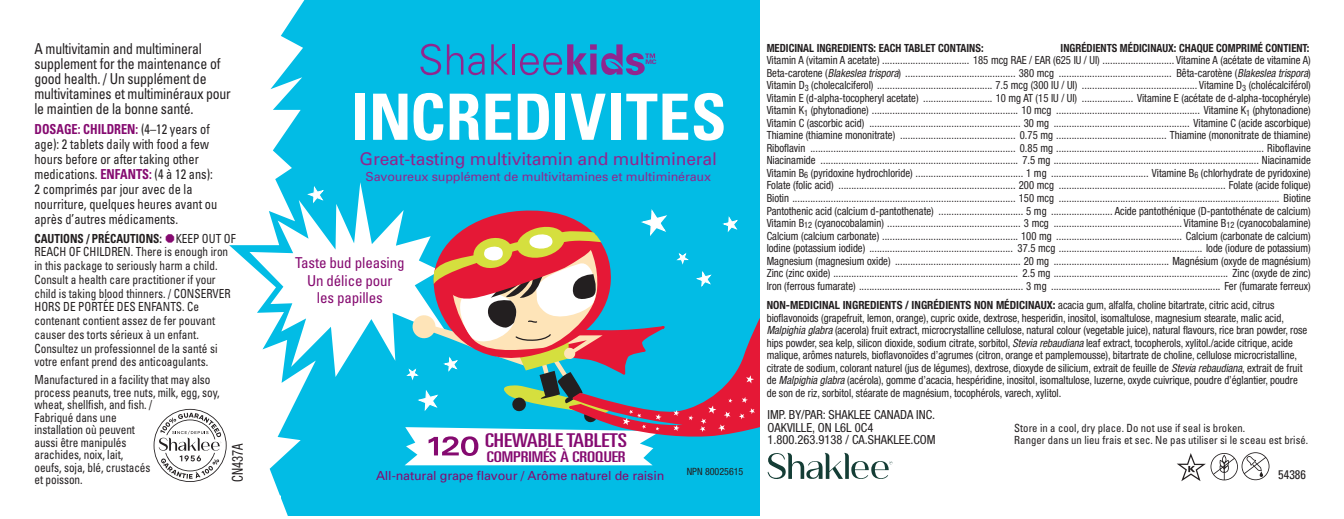
<style>
.page{position:relative;width:1344px;height:519px;background:#fff}
.page>*{position:absolute;margin:0;border:0;box-sizing:border-box;transform-origin:0 0}
.t1{font:700 condensed 63.75px "Univers";letter-spacing:.005em;color:#fff}
.t2{font:ultra-condensed 19px "Univers";letter-spacing:-.005em;color:#850a70;scale:1.32 1}
.t3{font:17.5px "Univers";letter-spacing:-.01em;color:#90268f}
.t4{font:condensed 15px/15px "Univers";letter-spacing:-.015em;color:#231f20;scale:.92 1}
.t5{font:condensed 15px/17.5px "Univers";letter-spacing:-.01em;color:#850a70;text-align:center}
.t6{font:condensed 15px "Helvetica Neue LT Std";color:#231f20;scale:.85 1}
.t7{font:ultra-condensed 14.75px "Univers";letter-spacing:-.005em;color:#850a70;scale:1.35 1}
.t8{font:condensed 13.75px/15px "Univers";color:#231f20;scale:.9 1}
.t9{font:condensed 12.5px/13.8px "Univers";color:#231f20;scale:.9 1}
.t10{font:condensed 12.5px/12.5px "Helvetica Neue LT Std";color:#231f20}
.t11{font:12.5px "Univers";letter-spacing:-.01em;color:#90268f}
.t12{font:12.5px "Univers";letter-spacing:-.01em;color:#850a70}
.t13{font:condensed 12.5px "Univers";color:#231f20}
.t14{font:condensed 11.25px/12.5px "Helvetica Neue LT Std";color:#231f20;scale:.95 1}
.t15{font:condensed 11.25px/12.5px "Univers";letter-spacing:.005em;color:#231f20;scale:.95 1}
.t16{font:700 condensed 11.25px "Helvetica Neue LT Std";color:#231f20;scale:.95 1}
.t17{font:condensed 10px "Helvetica Neue LT Std";color:#231f20}
.t18{font:700 6.25px "Univers";color:#90268f;scale:1.12 1}
.s1{font-weight:700;color:#850a70}
.s2{font-weight:700}
.s3{font-style:italic}
</style>
<div class="page">
<div style="left:50px;top:22px;width:709px;height:472px;background:#02bce5"></div>
<svg style="left:316px;top:182px;width:88px;height:194px;fill:#fff"></svg>
<svg style="left:316px;top:186px;width:9px;height:18px"></svg>
<svg style="left:420px;top:44px;width:21px;height:31px"></svg>
<svg style="left:447px;top:44px;width:38px;height:31px"></svg>
<svg style="left:491px;top:44px;width:17px;height:30px"></svg>
<hr style="left:512px;top:44px;width:2px;height:30px;background:#90268f">
<svg style="left:520px;top:44px;width:67px;height:31px"></svg>
<div style="left:590px;top:53px;width:6px;height:21px;background:#90268f"></div>
<div style="left:590px;top:44px;width:7px;height:6px;background:#90268f"></div>
<svg style="left:601px;top:44px;width:54px;height:31px"></svg>
<svg style="left:755px;top:320px;width:4px;height:109px"></svg>
<div style="left:281px;top:487px;width:478px;height:28px;background:#02bce5"></div>
<div style="left:281px;top:0;width:478px;height:24px;background:#02bce5"></div>
<svg style="left:50px;top:0;width:266px;height:516px;fill:#fff"></svg>
<svg style="left:404px;top:209px;width:351px;height:256px"></svg>
<svg style="left:767px;top:452px;width:125px;height:27px"></svg>
<svg style="left:1177px;top:452px;width:92px;height:29px"></svg>
<svg style="left:154px;top:408px;width:73px;height:73px;background:#d9d9d9"></svg>
<svg style="left:166px;top:233px;width:8px;height:9px"></svg>
<h3 class="t4" style="left:34px;top:40px;width:215px">A multivitamin and multimineral supplement for the maintenance of good health. / Un supplément de multivitamines et multiminéraux pour le maintien de la bonne santé.</h3>
<p class="t8" style="left:34px;top:121px;width:205px"><span class="s1">DOSAGE: CHILDREN:</span> (4–12 years of age): 2 tablets daily with food a few hours before or after taking other medications. <span class="s1">ENFANTS:</span> (4 à 12 ans):<br>2 comprimés par jour avec de la nourriture, quelques heures avant ou après d’autres médicaments.</p>
<p class="t9" style="left:34px;top:231px;width:225px"><span class="s2">CAUTIONS / PRÉCAUTIONS:</span> KEEP OUT OF REACH OF CHILDREN. There is enough iron in this package to seriously harm a child.<br>Consult a health care practitioner if your child is taking blood thinners. / CONSERVER HORS DE PORTÉE DES ENFANTS. Ce contenant contient assez de fer pouvant causer des torts sérieux à un enfant.<br>Consultez un professionnel de la santé si votre enfant prend des anticoagulants.</p>
<p class="t9" style="left:34px;top:373px;width:207px;line-height:12.5px">Manufactured in a facility that may also process peanuts, tree nuts, milk, egg, soy, wheat, shellfish, and fish. /<br>Fabriqué dans une<br>installation où peuvent<br>aussi être manipulés<br>arachides, noix, lait,<br>oeufs, soja, blé, crustacés<br>et poisson.</p>
<h3 class="t6" style="left:229px;top:481px;width:47px;rotate:-90deg">CN437A</h3>
<p class="t18" style="left:645px;top:57px;width:11px">MC</p>
<h1 class="t1" style="left:351px;top:78px;width:377px">INCREDIVITES</h1>
<h3 class="t3" style="left:359px;top:148px;width:359px">Great-tasting multivitamin and multimineral</h3>
<p class="t11" style="left:365px;top:169px;width:347px">Savoureux supplément de multivitamines et multiminéraux</p>
<h3 class="t5" style="left:295px;top:254px;width:111px">Taste bud pleasing<br>Un délice pour<br>les papilles</h3>
<h2 class="t2" style="left:485px;top:429px;width:109px">CHEWABLE TABLETS</h2>
<h3 class="t7" style="left:487px;top:448px;width:104px">COMPRIMÉS À CROQUER</h3>
<p class="t12" style="left:376px;top:468px;width:290px">All-natural grape flavour / Arôme naturel de raisin</p>
<p class="t17" style="left:686px;top:465px;width:58px">NPN 80025615</p>
<p class="t16" style="left:766px;top:41px;width:230px">MEDICINAL INGREDIENTS: EACH TABLET CONTAINS:</p>
<p class="t16" style="left:1060px;top:41px;width:263px">INGRÉDIENTS MÉDICINAUX: CHAQUE COMPRIMÉ CONTIENT:</p>
<p class="t14" style="left:766px;top:54px;width:574px;text-align:justify">Vitamin A (vitamin A acetate) .................................. 185 mcg RAE / EAR (625 IU / UI) ............................ Vitamine A (acétate de vitamine A)<br>Beta-carotene (<span class="s3">Blakeslea trispora</span>) ........................................... 380 mcg ............................................ Bêta-carotène (<span class="s3">Blakeslea trispora</span>)<br>Vitamin D<sub>3</sub> (cholecalciferol) ............................................. 7.5 mcg (300 IU / UI) ............................................. Vitamine D<sub>3</sub> (cholécalciférol)<br>Vitamin E (d-alpha-tocopheryl acetate) ........................... 10 mg AT (15 IU / UI) .................... Vitamine E (acétate de d-alpha-tocophéryle)<br>Vitamin K<sub>1</sub> (phytonadione) ......................................................... 10 mcg ........................................................ Vitamine K<sub>1</sub> (phytonadione)<br>Vitamin C (ascorbic acid) ........................................................... 30 mg ..................................................... Vitamine C (acide ascorbique)<br>Thiamine (thiamine mononitrate) ............................................. 0.75 mg ........................................... Thiamine (mononitrate de thiamine)<br>Riboflavin ................................................................................ 0.85 mg ................................................................................. Riboflavine Niacinamide ............................................................................. 7.5 mg ................................................................................ Niacinamide Vitamin B<sub>6</sub> (pyridoxine hydrochloride) .......................................... 1 mg ...................................... Vitamine B<sub>6</sub> (chlorhydrate de pyridoxine)<br>Folate (folic acid) ..................................................................... 200 mcg ................................................................. Folate (acide folique)<br>Biotin ....................................................................................... 150 mcg ...................................................................................... Biotine Pantothenic acid (calcium d-pantothenate) ................................. 5 mg ........................ Acide pantothénique (D-pantothénate de calcium)<br>Vitamin B<sub>12</sub> (cyanocobalamin) .................................................... 3 mcg .................................................. Vitamine B<sub>12</sub> (cyanocobalamine)<br>Calcium (calcium carbonate) ..................................................... 100 mg ................................................. Calcium (carbonate de calcium)<br>Iodine (potassium iodide) ........................................................ 37.5 mcg ........................................................ Iode (iodure de potassium)<br>Magnesium (magnesium oxide) ................................................. 20 mg ............................................. Magnésium (oxyde de magnésium)<br>Zinc (zinc oxide) ........................................................................ 2.5 mg .................................................................... Zinc (oxyde de zinc)<br>Iron (ferrous fumarate) ................................................................ 3 mg .................................................................. Fer (fumarate ferreux)</p>
<p class="t14" style="left:766px;top:298px;width:570px"><span class="s2">NON-MEDICINAL INGREDIENTS / INGRÉDIENTS NON MÉDICINAUX:</span> acacia gum, alfalfa, choline bitartrate, citric acid, citrus bioflavonoids (grapefruit, lemon, orange), cupric oxide, dextrose, hesperidin, inositol, isomaltulose, magnesium stearate, malic acid, <span class="s3">Malpighia glabra</span> (acerola) fruit extract, microcrystalline cellulose, natural colour (vegetable juice), natural flavours, rice bran powder, rose hips powder, sea kelp, silicon dioxide, sodium citrate, sorbitol, <span class="s3">Stevia rebaudiana</span> leaf extract, tocopherols, xylitol./acide citrique, acide malique, arômes naturels, bioflavonoïdes d’agrumes (citron, orange et pamplemousse), bitartrate de choline, cellulose microcristalline, citrate de sodium, colorant naturel (jus de légumes), dextrose, dioxyde de silicium, extrait de feuille de <span class="s3">Stevia rebaudiana</span>, extrait de fruit de <span class="s3">Malpighia glabra</span> (acérola), gomme d’acacia, hespéridine, inositol, isomaltulose, luzerne, oxyde cuivrique, poudre d’églantier, poudre de son de riz, sorbitol, stéarate de magnésium, tocophérols, varech, xylitol.</p>
<p class="t10" style="left:767px;top:408px;width:170px">IMP. BY/PAR: SHAKLEE CANADA INC.<br>OAKVILLE, ON L6L 0C4<br>1.800.263.9138 / CA.SHAKLEE.COM</p>
<p class="t15" style="left:1014px;top:421px;width:311px">Store in a cool, dry place. Do not use if seal is broken.<br>Ranger dans un lieu frais et sec. Ne pas utiliser si le sceau est brisé.</p>
<p class="t13" style="left:1278px;top:466px;width:29px">54386</p>
</div>
